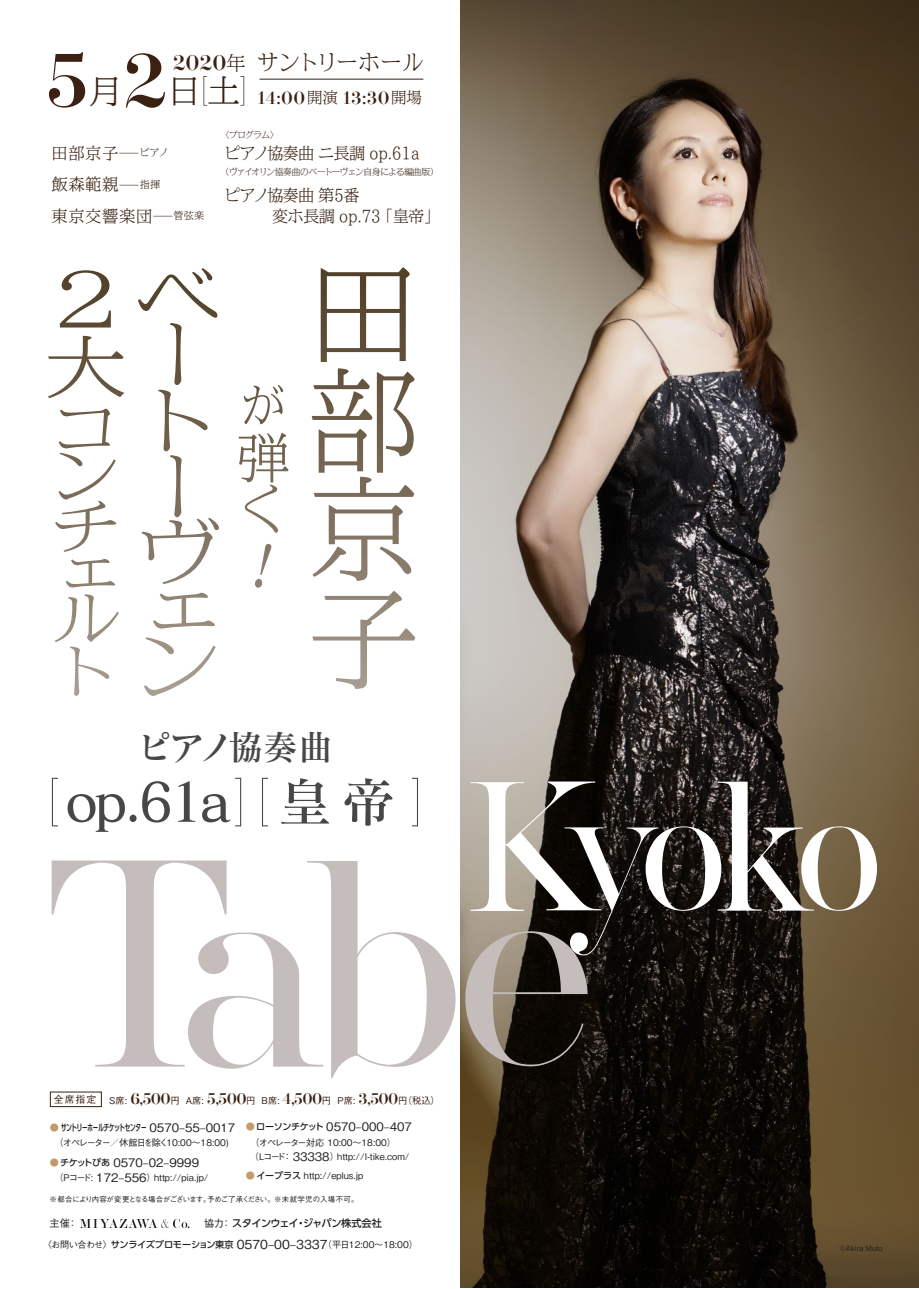
<style>
.page{position:relative;width:919px;height:1289px;background:#fff}
.page>*{position:absolute;margin:0;border:0;box-sizing:border-box;transform-origin:0 0}
.t1{font:257.1px "Silver South Serif";color:#c4bdbb}
.t2{font:160.95px "Silver South Serif";letter-spacing:-.14em;color:#fff;scale:.95 1}
.t3{font:73.5px "HM Amperserif";color:#3a2111}
.t4{font:53.55px "Matisse Pro N DB";color:#484646}
.t5{font:200 53.55px "Helvetica Neue";color:#484646}
.t6{font:34.95px "Matisse Pro N DB";letter-spacing:-.06em;color:#484646}
.t7{font:300 32.4px "TBNP Min Std";color:#3a2111}
.t8{font:300 20.7px "TBNP Min Std";letter-spacing:.03em;color:#3a2111}
.t9{font:20.55px "HM Amperserif";color:#3a2111}
.t10{font:17.1px "HM Amperserif";letter-spacing:.02em;color:#3a2111}
.t11{font:300 15.6px/21px "TBNP Min Std";color:#3a2111}
.t12{font:300 15.6px/31.5px "TBNP Min Std";letter-spacing:.08em;color:#3a2111}
.t13{font:500 11.7px "Gothic BBB Pr 6 N";color:#231f20}
.t14{font:500 10.2px "UD Shin Go Pr 6 N";letter-spacing:-.05em;color:#231f20}
.t15{font:500 10.2px "Gothic BBB Pr 6 N";color:#231f20}
.t16{font:500 9.9px "Gothic BBB Pr 6 N";color:#3a2111}
.t17{font:500 9.3px "Gothic BBB Pr 6 N";color:#3a2111}
.t18{font:500 9.15px/14.2px "Gothic BBB Pr 6 N";color:#231f20}
.t19{font:500 9.15px "Gothic BBB Pr 6 N";letter-spacing:-.045em;color:#231f20}
.t20{font:500 9.15px "UD Shin Go C Osiz Pr 6 N";letter-spacing:-.005em;color:#231f20}
.t21{font:500 9.15px "Gothic BBB Pr 6 N";letter-spacing:-.115em;color:#231f20}
.t22{font:300 8.55px "TBNP Min Std";letter-spacing:-.055em;color:#3a2111}
.t23{font:500 7.5px "Gothic BBB Pr 6 N";letter-spacing:-.035em;color:#231f20}
.t24{font:500 7.5px "Gothic BBB Pr 6 N";color:#231f20}
.s1{font-family:"TBNP Min Std";font-weight:300;font-size:18.75px}
.s2{font-family:"Helvetica Neue";font-weight:200}
.s3{font-family:"TBNP Min Std";font-weight:300;font-size:14.85px}
.s4{font-size:9.6px}
.s5{font-family:"Matisse Pro N DB";font-weight:400}
.s6{font-family:"HM Amperserif";font-weight:400;font-size:15px}
.s7{font-size:9.15px;color:#c39a6b}
.s8{font-family:"UD Shin Go Pr 6 N";font-size:9.15px}
.s9{font-size:11.7px}
.s10{color:#c39a6b}
.s11{font-family:"UD Shin Go Pr 6 N"}
.s12{font-family:"Gothic BBB Pr 6 N";color:#c39a6b}
.s13{font-family:"Gothic BBB Pr 6 N";font-size:11.7px}
.s14{font-family:"Gothic BBB Pr 6 N"}
.s15{font-size:12.45px}
</style>
<div class="page">
<img style="left:460px;top:0;width:458px;height:1287px">
<svg style="left:48px;top:267px;width:366px;height:205px"></svg>
<svg style="left:80px;top:1218px;width:109px;height:9px"></svg>
<hr style="left:259px;top:79px;width:164px;height:1px;background:#3a2111">
<h3 class="t3" style="left:46px;top:35px;width:123px">5 2</h3>
<h3 class="t9" style="left:173px;top:49px;width:74px">2020<span class="s1">年</span></h3>
<h3 class="t7" style="left:90px;top:67px;width:34px">月</h3>
<h3 class="t7" style="left:168px;top:67px;width:81px">日<span class="s2">[</span>土<span class="s2">]</span></h3>
<h3 class="t8" style="left:258px;top:47px;width:167px">サントリーホール</h3>
<h3 class="t10" style="left:258px;top:87px;width:165px">14:00<span class="s3">開演</span> 13:30<span class="s3">開場</span></h3>
<h3 class="t12" style="left:52px;top:137px;width:154px">田部京子<span class="s4">̶ピアノ<br></span>飯森範親<span class="s4">̶指揮<br></span>東京交響楽団<span class="s4">̶管弦楽</span></h3>
<p class="t22" style="left:221px;top:128px;width:59px">〈プログラム〉</p>
<h3 class="t11" style="left:224px;top:142px;width:196px">ピアノ協奏曲 ニ長調 op.61a</h3>
<p class="t22" style="left:221px;top:166px;width:219px">（ヴァイオリン協奏曲のベートーヴェン自身による編曲版）</p>
<h3 class="t11" style="left:272px;top:184px;width:169px;text-indent:-48px">ピアノ協奏曲 第5番<br>変ホ長調 op.73 「皇帝」</h3>
<h3 class="t6" style="left:137px;top:724px;width:197px">ピアノ協奏曲</h3>
<h3 class="t5" style="left:257px;top:756px;width:168px">[<span class="s5">皇帝</span> ]</h3>
<h3 class="t4" style="left:47px;top:768px;width:201px"><span class="s2">[</span> op.61a<span class="s2">]</span></h3>
<h2 class="t2" style="left:466px;top:746px;width:441px">Kyoko</h2>
<h1 class="t1" style="left:40px;top:805px;width:561px">Tabe</h1>
<p class="t16" style="left:54px;top:1091px;width:44px">全席指定</p>
<p class="t17" style="left:109px;top:1093px;width:332px">S席: <span class="s6">6,500</span>円 A席: <span class="s6">5,500</span>円 B席: <span class="s6">4,500</span>円 P席: <span class="s6">3,500</span>円（税込）</p>
<p class="t13" style="left:246px;top:1117px;width:167px"><span class="s7">●</span><span class="s8">ローソンチケット</span> 0570‒000‒407</p>
<p class="t18" style="left:250px;top:1134px;width:161px">（オペレーター対応 10:00～18:00）（Lコード： <span class="s9">33338</span>）http://l-tike.com/</p>
<p class="t18" style="left:246px;top:1167px;width:119px"><span class="s10">●</span><span class="s11">イープラス</span> http://eplus.jp</p>
<p class="t23" style="left:50px;top:1192px;width:310px">※都合により内容が変更となる場合がございます。予めご了承ください。※未就学児の入場不可。</p>
<p class="t20" style="left:50px;top:1120px;width:187px"><span class="s12">●</span> サントリーホールチケットセンター <span class="s13">0570‒55‒0017</span></p>
<p class="t21" style="left:50px;top:1135px;width:180px">　（オペレーター／休館日を除く10:00～18:00)</p>
<p class="t13" style="left:50px;top:1152px;width:151px"><span class="s7">●</span><span class="s8">チケットぴあ</span> 0570‒02‒9999</p>
<p class="t18" style="left:50px;top:1169px;width:160px">　（Pコード: <span class="s9">172‒556</span>）http://pia.jp/</p>
<p class="t15" style="left:50px;top:1214px;width:29px">主催：</p>
<p class="t14" style="left:204px;top:1214px;width:179px"><span class="s14">協力：</span> スタインウェイ・ジャパン株式会社</p>
<p class="t19" style="left:42px;top:1237px;width:377px">〈お問い合わせ〉<span class="s11">サンライズプロモーション東京</span> <span class="s15">0570‒00‒3337</span>（平日12:00～18:00）</p>
<p class="t24" style="left:839px;top:1242px;width:45px">©Akira Muto</p>
</div>
